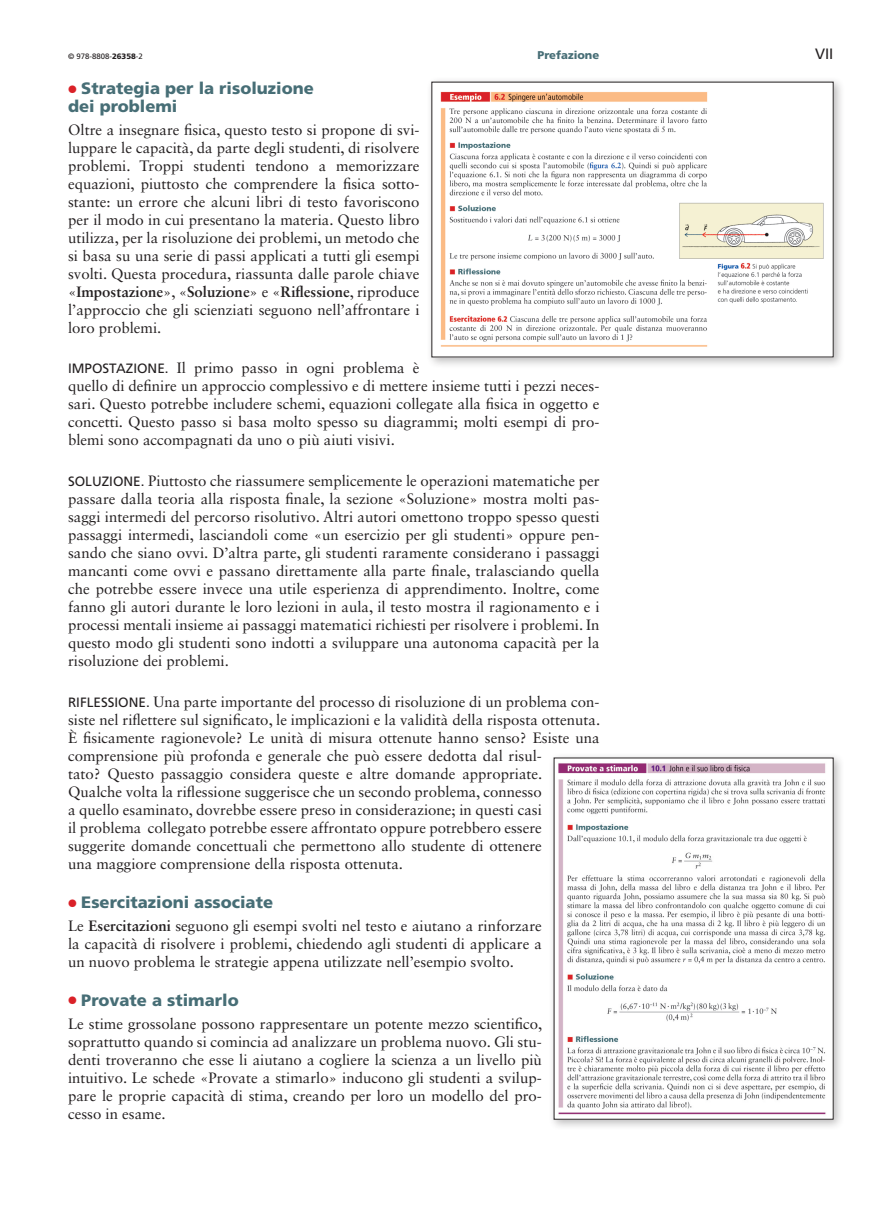
<style>
.page{position:relative;width:893px;height:1212px;background:#fff}
.page>*{position:absolute;margin:0;border:0;box-sizing:border-box;transform-origin:0 0}
.t1{font:900 16.5px/18px "Frutiger LT Std";color:#476e76}
.t2{font:15px/18px "Sabon LT Std";color:#231f20;text-align:justify}
.t3{font:15px "Frutiger LT Std";color:#231f20}
.t4{font:900 11.25px "Frutiger LT Std";color:#476e76}
.t5{font:7.8px "Frutiger LT Std";color:#231f20}
.s1{font-weight:900}
.s2{font-weight:700}
.s3{font-family:"Frutiger LT Std";font-size:13.5px}
</style>
<div class="page">
<div style="left:426px;top:76px;width:419px;height:293px;background:#231f20;opacity:.3"></div>
<img style="left:434px;top:84px;width:397px;height:271px">
<div style="left:548px;top:752px;width:297px;height:379px;background:#231f20;opacity:.3"></div>
<img style="left:556px;top:760px;width:275px;height:357px">
<p class="t5" style="left:68px;top:52px;width:76px">© 978-8808-<span class="s1">26358</span>-2</p>
<p class="t4" style="left:538px;top:48px;width:63px">Prefazione</p>
<p class="t3" style="left:815px;top:45px;width:20px">VII</p>
<p class="t1" style="left:68px;top:79px;width:247px;text-indent:13px">Strategia per la risoluzione dei problemi</p>
<p class="t2" style="left:68px;top:120px;width:353px">Oltre a insegnare fisica, questo testo si propone di svi&shy;luppare le capacità, da parte degli studenti, di risolvere problemi. Troppi studenti tendono a memorizzare equazioni, piuttosto che comprendere la fisica sotto&shy;stante: un errore che alcuni libri di testo favoriscono per il modo in cui presentano la materia. Questo libro utilizza, per la risoluzione dei problemi, un metodo che si basa su una serie di passi applicati a tutti gli esempi svolti. Questa procedura, riassunta dalle parole chiave «<span class="s2">Impostazione</span>», «<span class="s2">Soluzione</span>» e «<span class="s2">Riflessione</span>, riproduce l’approccio che gli scienziati seguono nell’affrontare i loro problemi.</p>
<p class="t2" style="left:68px;top:359px;width:533px;text-align:left"><span class="s3">IMPOSTAZIONE.</span> Il primo passo in ogni problema è<br>quello di definire un approccio complessivo e di mettere insieme tutti i pezzi neces&shy;sari. Questo potrebbe includere schemi, equazioni collegate alla fisica in oggetto e concetti. Questo passo si basa molto spesso su diagrammi; molti esempi di pro&shy;blemi sono accompagnati da uno o più aiuti visivi.</p>
<p class="t2" style="left:68px;top:471px;width:533px"><span class="s3">SOLUZIONE.</span> Piuttosto che riassumere semplicemente le operazioni matematiche per passare dalla teoria alla risposta finale, la sezione «Soluzione» mostra molti pas&shy;saggi intermedi del percorso risolutivo. Altri autori omettono troppo spesso questi passaggi intermedi, lasciandoli come «un esercizio per gli studenti» oppure pen&shy;sando che siano ovvi. D’altra parte, gli studenti raramente considerano i passaggi mancanti come ovvi e passano direttamente alla parte finale, tralasciando quella che potrebbe essere invece una utile esperienza di apprendimento. Inoltre, come fanno gli autori durante le loro lezioni in aula, il testo mostra il ragionamento e i processi mentali insieme ai passaggi matematici richiesti per risolvere i problemi. In questo modo gli studenti sono indotti a sviluppare una autonoma capacità per la risoluzione dei problemi.</p>
<p class="t2" style="left:68px;top:693px;width:534px;text-align:left"><span class="s3">RIFLESSIONE.</span> Una parte importante del processo di risoluzione di un problema con&shy;siste nel riflettere sul significato, le implicazioni e la validità della risposta ottenuta.<br>È fisicamente ragionevole? Le unità di misura ottenute hanno senso? Esiste una comprensione più profonda e generale che può essere dedotta dal risul-<br>tato? Questo passaggio considera queste e altre domande appropriate.<br>Qualche volta la riflessione suggerisce che un secondo problema, connesso<br>a quello esaminato, dovrebbe essere preso in considerazione; in questi casi<br>il problema collegato potrebbe essere affrontato oppure potrebbero essere suggerite domande concettuali che permettono allo studente di ottenere<br>una maggiore comprensione della risposta ottenuta.</p>
<p class="t1" style="left:81px;top:893px;width:193px">Esercitazioni associate</p>
<p class="t2" style="left:68px;top:916px;width:475px">Le <span class="s2">Esercitazioni</span> seguono gli esempi svolti nel testo e aiutano a rinforzare la capacità di risolvere i problemi, chiedendo agli studenti di applicare a un nuovo problema le strategie appena utilizzate nell’esempio svolto.</p>
<p class="t1" style="left:81px;top:991px;width:159px">Provate a stimarlo</p>
<p class="t2" style="left:68px;top:1014px;width:476px">Le stime grossolane possono rappresentare un potente mezzo scientifico, soprattutto quando si comincia ad analizzare un problema nuovo. Gli stu&shy;denti troveranno che esse li aiutano a cogliere la scienza a un livello più intuitivo. Le schede «Provate a stimarlo» inducono gli studenti a svilup&shy;pare le proprie capacità di stima, creando per loro un modello del pro&shy;cesso in esame.</p>
</div>
